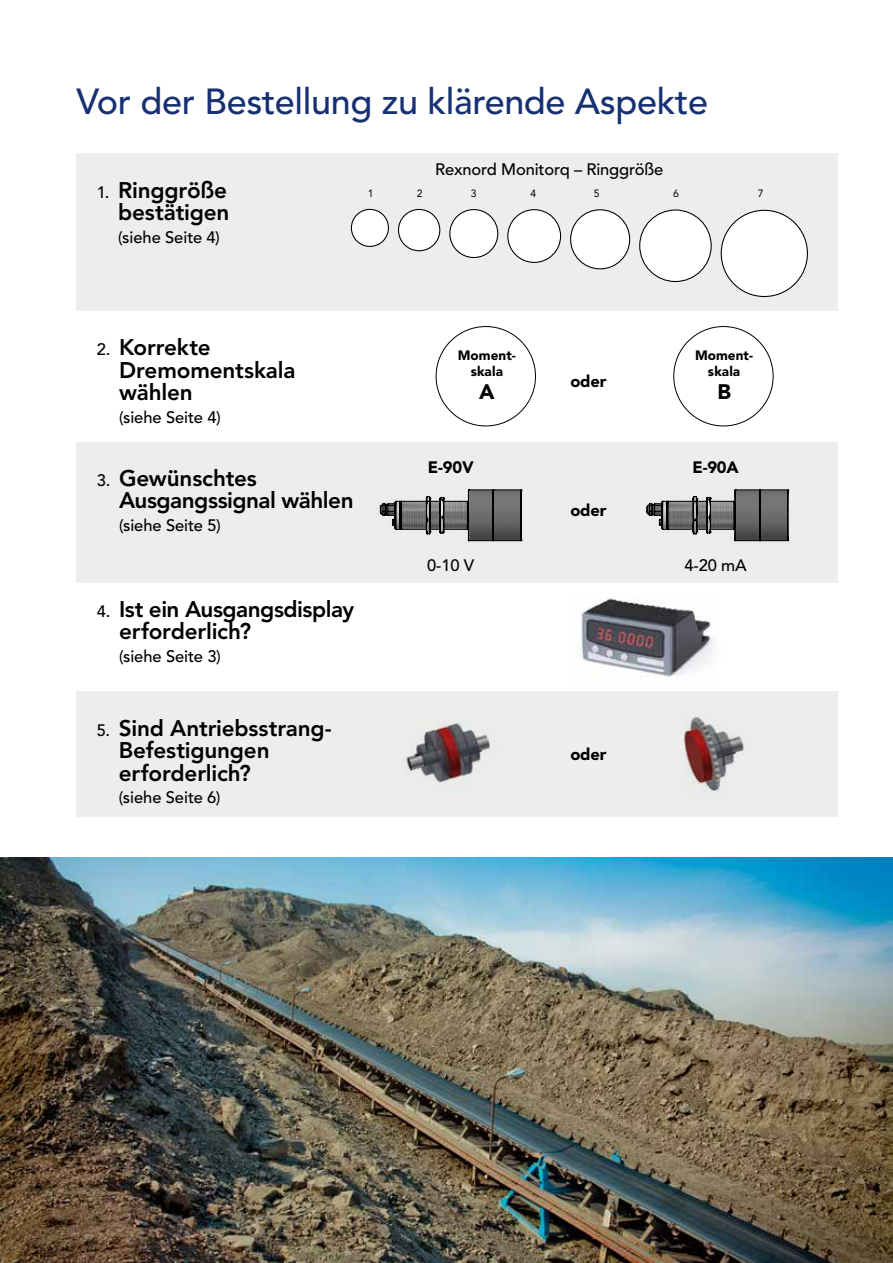
<style>
.page{position:relative;width:893px;height:1263px;background:#fff}
.page>*{position:absolute;margin:0;border:0;box-sizing:border-box;transform-origin:0 0}
.t1{font:500 36px "Avenir LT Std";letter-spacing:-.01em;color:#163072}
.t2{font:800 22.5px/22.5px "Avenir LT Std";letter-spacing:-.01em;color:#000}
.t3{font:900 20.85px "Avenir LT Std";color:#000}
.t4{font:500 16.5px "Avenir LT Std";letter-spacing:-.005em;color:#000}
.t5{font:900 16.5px "Avenir LT Std";letter-spacing:-.01em;color:#000}
.t6{font:900 13.5px/16px "Avenir LT Std";letter-spacing:.005em;color:#000;text-align:center}
.t7{font:10.5px "Avenir LT Std";color:#000}
.s1{font-weight:500;font-size:16.5px}
</style>
<div class="page">
<div style="left:77px;top:442px;width:761px;height:141px;background:#ededed"></div>
<div style="left:77px;top:153px;width:761px;height:158px;background:#ededed"></div>
<div style="left:77px;top:691px;width:761px;height:125px;background:#ededed"></div>
<img style="left:580px;top:598px;width:134px;height:79px">
<div style="left:351px;top:209px;width:37px;height:37px;background:#fff;border-radius:50%"></div>
<div style="left:351px;top:209px;width:38px;height:38px;border:1px solid #000;border-radius:50%"></div>
<div style="left:398px;top:209px;width:42px;height:42px;background:#fff;border-radius:50%"></div>
<div style="left:398px;top:209px;width:42px;height:42px;border:1px solid #000;border-radius:50%"></div>
<div style="left:450px;top:210px;width:48px;height:47px;background:#fff;border-radius:50%"></div>
<div style="left:449px;top:209px;width:49px;height:49px;border:1px solid #000;border-radius:50%"></div>
<div style="left:508px;top:210px;width:53px;height:52px;background:#fff;border-radius:50%"></div>
<div style="left:507px;top:209px;width:54px;height:54px;border:1px solid #000;border-radius:50%"></div>
<div style="left:571px;top:210px;width:59px;height:59px;background:#fff;border-radius:50%"></div>
<div style="left:570px;top:209px;width:60px;height:60px;border:1px solid #000;border-radius:50%"></div>
<div style="left:640px;top:210px;width:71px;height:71px;background:#fff;border-radius:50%"></div>
<div style="left:639px;top:209px;width:73px;height:73px;border:1px solid #000;border-radius:50%"></div>
<div style="left:721px;top:210px;width:86px;height:86px;background:#fff;border-radius:50%"></div>
<img style="left:667px;top:706px;width:97px;height:97px">
<img style="left:387px;top:706px;width:128px;height:98px">
<svg style="left:377px;top:484px;width:147px;height:62px;background:#979797"></svg>
<svg style="left:644px;top:484px;width:147px;height:62px;background:#979797"></svg>
<img style="left:0;top:858px;width:893px;height:405px">
<h1 class="t1" style="left:77px;top:81px;width:633px">Vor der Bestellung zu klärende Aspekte</h1>
<p class="t4" style="left:435px;top:160px;width:230px">Rexnord Monitorq – Ringgröße</p>
<p class="t2" style="left:97px;top:179px;width:132px"><span class="s1">1.</span> Ringgröße</p>
<p class="t7" style="left:368px;top:187px;width:7px">1</p>
<p class="t7" style="left:417px;top:187px;width:7px">2</p>
<p class="t7" style="left:471px;top:187px;width:7px">3</p>
<p class="t7" style="left:531px;top:187px;width:7px">4</p>
<p class="t7" style="left:594px;top:187px;width:7px">5</p>
<p class="t7" style="left:673px;top:187px;width:7px">6</p>
<p class="t7" style="left:758px;top:187px;width:7px">7</p>
<p class="t2" style="left:118px;top:201px;width:113px">bestätigen</p>
<p class="t4" style="left:118px;top:227px;width:103px">(siehe Seite 4)</p>
<p class="t2" style="left:119px;top:336px;width:178px;text-indent:-22px"><span class="s1">2.</span> Korrekte<br>Dremomentskala wählen</p>
<p class="t4" style="left:119px;top:408px;width:103px">(siehe Seite 4)</p>
<p class="t2" style="left:119px;top:467px;width:236px;text-indent:-22px"><span class="s1">3.</span> Gewünschtes<br>Ausgangssignal wählen</p>
<p class="t4" style="left:119px;top:515px;width:103px">(siehe Seite 5)</p>
<p class="t2" style="left:119px;top:598px;width:237px;text-indent:-22px"><span class="s1">4.</span> Ist ein Ausgangsdisplay erforderlich?</p>
<p class="t4" style="left:119px;top:647px;width:103px">(siehe Seite 3)</p>
<p class="t2" style="left:119px;top:716px;width:215px;text-indent:-22px"><span class="s1">5.</span> Sind Antriebsstrang-<br>Befestigungen erforderlich?</p>
<p class="t4" style="left:119px;top:788px;width:103px">(siehe Seite 6)</p>
<p class="t6" style="left:458px;top:347px;width:60px">Moment&shy;skala</p>
<p class="t3" style="left:479px;top:379px;width:17px">A</p>
<p class="t5" style="left:428px;top:457px;width:47px">E-90V</p>
<p class="t4" style="left:427px;top:556px;width:48px">0-10 V</p>
<p class="t5" style="left:570px;top:372px;width:38px">oder</p>
<p class="t5" style="left:570px;top:501px;width:38px">oder</p>
<p class="t5" style="left:570px;top:744px;width:38px">oder</p>
<p class="t6" style="left:695px;top:347px;width:60px">Moment&shy;skala</p>
<p class="t3" style="left:717px;top:379px;width:15px">B</p>
<p class="t5" style="left:692px;top:457px;width:48px">E-90A</p>
<p class="t4" style="left:685px;top:556px;width:64px">4-20 mA</p>
</div>
